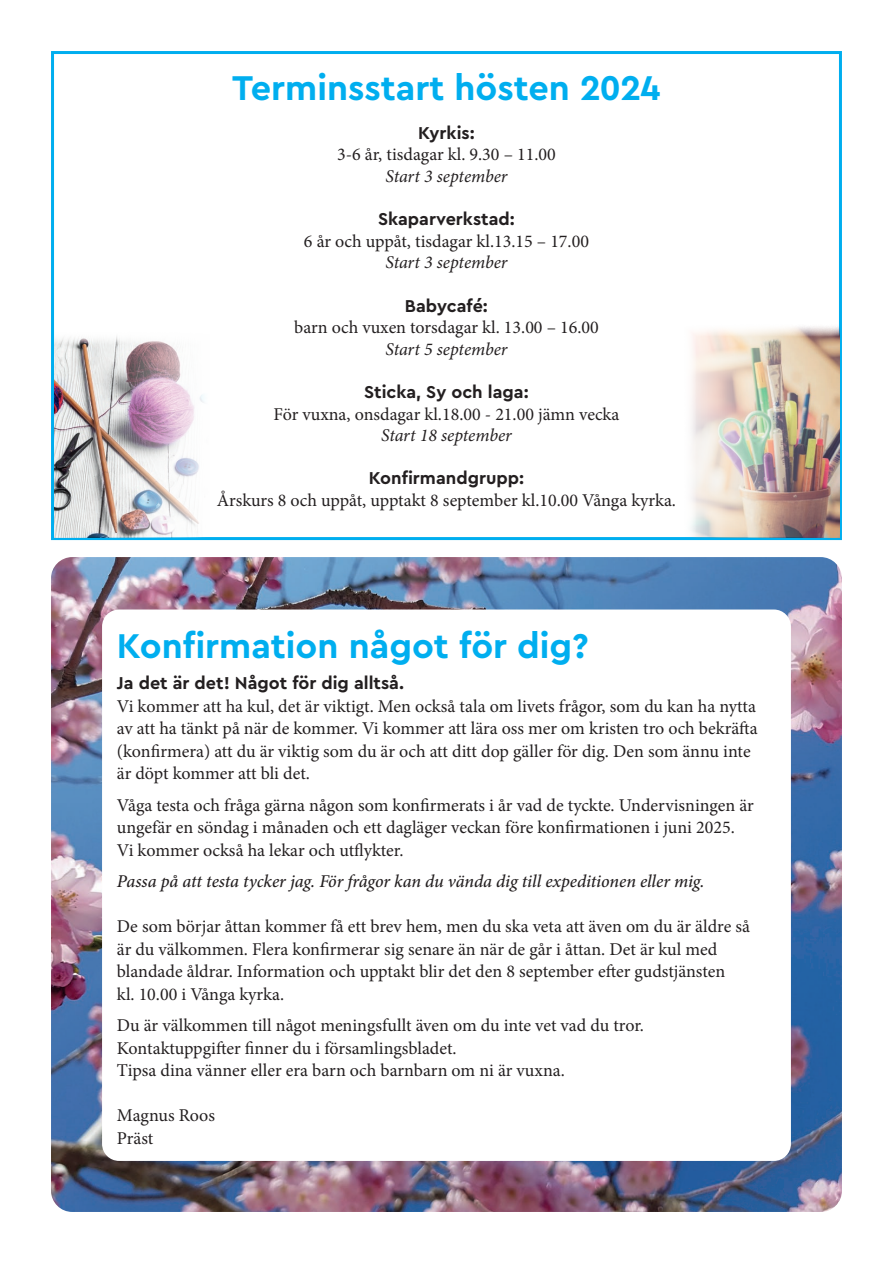
<style>
.page{position:relative;width:893px;height:1263px;background:#fff}
.page>*{position:absolute;margin:0;border:0;box-sizing:border-box;transform-origin:0 0}
.t1{font:700 36px "Cera Pro";color:#00aeef}
.t2{font:18px/22.5px "Minion Pro";color:#231f20}
.t3{font:700 18px "Cera Pro";color:#231f20}
.t4{font:italic 500 18px "Minion Pro";letter-spacing:-.005em;color:#231f20}
.t5{font:italic 18px "Minion Pro";letter-spacing:-.005em;color:#231f20}
</style>
<div class="page">
<img style="left:51px;top:557px;width:791px;height:655px">
<div style="left:102px;top:609px;width:689px;height:552px;background:#fff;border-radius:17px"></div>
<div style="left:51px;top:51px;width:791px;height:489px;border:3px solid #00aeef"></div>
<img style="left:680px;top:324px;width:160px;height:213px">
<img style="left:54px;top:332px;width:160px;height:205px">
<h1 class="t1" style="left:232px;top:64px;width:430px">Terminsstart hösten 2024</h1>
<p class="t3" style="left:418px;top:121px;width:58px">Kyrkis:</p>
<p class="t2" style="left:337px;top:144px;width:220px">3-6 år, tisdagar kl. 9.30 – 11.00</p>
<p class="t5" style="left:385px;top:164px;width:124px">Start 3 september</p>
<p class="t3" style="left:378px;top:207px;width:138px">Skaparverkstad:</p>
<p class="t2" style="left:304px;top:230px;width:287px">6 år och uppåt, tisdagar kl.13.15 – 17.00</p>
<p class="t5" style="left:385px;top:250px;width:124px">Start 3 september</p>
<p class="t3" style="left:405px;top:294px;width:85px">Babycafé:</p>
<p class="t2" style="left:294px;top:316px;width:306px">barn och vuxen torsdagar kl. 13.00 – 16.00</p>
<p class="t5" style="left:385px;top:337px;width:124px">Start 5 september</p>
<p class="t3" style="left:364px;top:380px;width:166px">Sticka, Sy och laga:</p>
<p class="t2" style="left:274px;top:403px;width:347px">För vuxna, onsdagar kl.18.00 - 21.00 jämn vecka</p>
<p class="t5" style="left:381px;top:423px;width:132px">Start 18 september</p>
<p class="t3" style="left:369px;top:466px;width:157px">Konfirmandgrupp:</p>
<p class="t2" style="left:217px;top:489px;width:461px">Årskurs 8 och uppåt, upptakt 8 september kl.10.00 Vånga kyrka.</p>
<h1 class="t1" style="left:117px;top:622px;width:473px">Konfirmation något för dig?</h1>
<p class="t3" style="left:117px;top:671px;width:289px">Ja det är det! Något för dig alltså.</p>
<p class="t2" style="left:117px;top:695px;width:642px">Vi kommer att ha kul, det är viktigt. Men också tala om livets frågor, som du kan ha nytta av att ha tänkt på när de kommer. Vi kommer att lära oss mer om kristen tro och bekräfta (konfirmera) att du är viktig som du är och att ditt dop gäller för dig. Den som ännu inte är döpt kommer att bli det.</p>
<p class="t2" style="left:117px;top:794px;width:638px">Våga testa och fråga gärna någon som konfirmerats i år vad de tyckte. Undervisningen är ungefär en söndag i månaden och ett dagläger veckan före konfirmationen i juni 2025.<br>Vi kommer också ha lekar och utflykter.</p>
<p class="t4" style="left:117px;top:869px;width:589px">Passa på att testa tycker jag. För frågor kan du vända dig till expeditionen eller mig.</p>
<p class="t2" style="left:117px;top:915px;width:635px">De som börjar åttan kommer få ett brev hem, men du ska veta att även om du är äldre så är du välkommen. Flera konfirmerar sig senare än när de går i åttan. Det är kul med blandade åldrar. Information och upptakt blir det den 8 september efter gudstjänsten<br>kl. 10.00 i Vånga kyrka.</p>
<p class="t2" style="left:117px;top:1014px;width:529px">Du är välkommen till något meningsfullt även om du inte vet vad du tror.<br>Kontaktuppgifter finner du i församlingsbladet.<br>Tipsa dina vänner eller era barn och barnbarn om ni är vuxna.</p>
<p class="t2" style="left:117px;top:1104px;width:100px">Magnus Roos<br>Präst</p>
</div>
